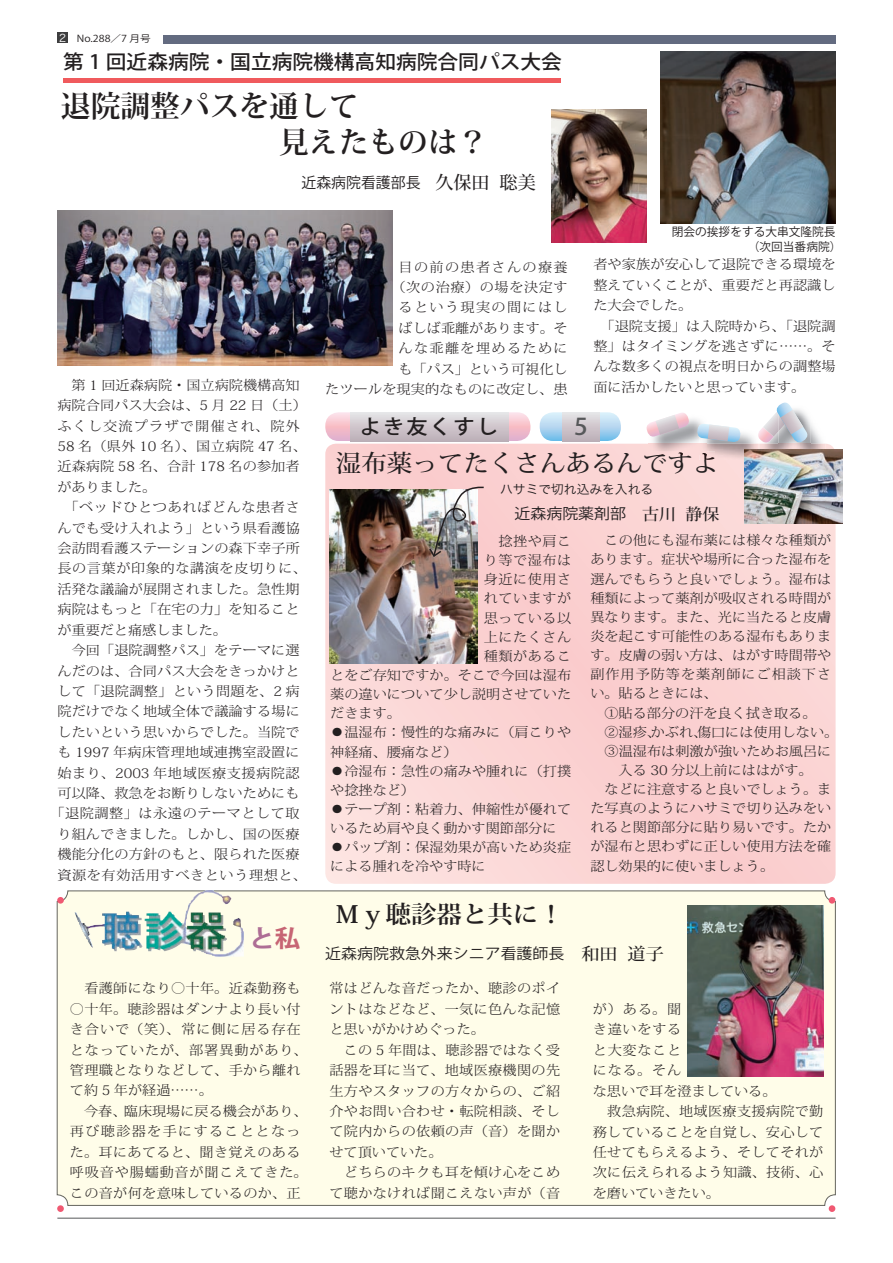
<style>
.page{position:relative;width:893px;height:1263px;background:#fff}
.page>*{position:absolute;margin:0;border:0;box-sizing:border-box;transform-origin:0 0}
.t1{font:700 29.7px/36.2px "Koz Min Pro";color:#231f20}
.t2{font:500 24px "Koz Min Pro";color:#231f20;scale:1.06 1}
.t3{font:700 24px "Koz Min Std";color:#231f20;scale:1.06 1}
.t4{font:700 24px "Koz Go Std";color:#ae6e95;scale:1.06 1}
.t5{font:500 22.95px "Koz Go Pro";color:#57585a;scale:1.06 1}
.t6{font:500 19.95px "Koz Go Pro";letter-spacing:.1em;color:#231f20;scale:1.06 1}
.t7{font:500 19.65px "Koz Go Pro";color:#231f20;scale:1.05 1}
.t8{font:15px "Koz Go Std";color:#231f20;scale:1.06 1}
.t9{font:14.85px "Koz Go Pro";color:#231f20}
.t10{font:300 13.35px/20.4px "Koz Min Pro";letter-spacing:.01em;color:#231f20;scale:1.06 1}
.t11{font:300 13.35px/20.4px "Koz Min Pro";letter-spacing:.04em;color:#231f20;text-align:right;scale:1.06 1}
.t12{font:300 13.35px "Koz Min Pro";letter-spacing:.045em;color:#231f20;scale:1.06 1}
.t13{font:300 13.35px "Koz Min Pro";letter-spacing:.03em;color:#231f20;scale:1.06 1}
.t14{font:300 13.35px "Koz Min Pro";letter-spacing:.08em;color:#231f20;scale:1.06 1}
.t15{font:12.75px "Hira Kaku Pro W3";color:#231f20}
.t16{font:11.7px/14.9px "Koz Go Pro";color:#231f20}
.t17{font:9.6px "Koz Go Std";color:#231f20;scale:1.11 1}
.s1{font-family:"Hira Kaku Pro W3";font-size:10.65px;color:#fff}
.s2{font-family:"Koz Min Pro";font-weight:500;font-size:18px}
.s3{color:#c76574}
.s4{font-family:"Koz Min Pro";font-weight:500;font-size:16.05px}
.s5{font-family:"Hira Maru Pro N W4";font-weight:400}
.s6{font-family:"Koz Min Pro";font-weight:500;font-size:16.95px}
</style>
<div class="page">
<div style="left:163px;top:35px;width:673px;height:8px;background:#636b80"></div>
<div style="left:57px;top:33px;width:11px;height:10px;background:#3e3e3f"></div>
<hr style="left:57px;top:1218px;width:778px;height:1px;background:#57585a">
<svg style="left:325px;top:444px;width:511px;height:440px;background:#fad3d3"></svg>
<svg style="left:325px;top:412px;width:205px;height:29px"></svg>
<svg style="left:540px;top:412px;width:81px;height:29px"></svg>
<svg style="left:350px;top:412px;width:159px;height:29px;background:#d0c8ce"></svg>
<svg style="left:563px;top:412px;width:36px;height:29px"></svg>
<img style="left:760px;top:444px;width:65px;height:5px">
<img style="left:648px;top:419px;width:56px;height:25px">
<img style="left:648px;top:444px;width:49px;height:10px">
<svg style="left:646px;top:413px;width:44px;height:25px"></svg>
<img style="left:715px;top:433px;width:43px;height:27px">
<img style="left:699px;top:454px;width:16px;height:6px">
<svg style="left:697px;top:424px;width:44px;height:30px"></svg>
<img style="left:809px;top:420px;width:16px;height:24px">
<img style="left:778px;top:444px;width:32px;height:5px">
<svg style="left:758px;top:403px;width:51px;height:41px"></svg>
<img style="left:330px;top:490px;width:147px;height:173px">
<img style="left:661px;top:51px;width:175px;height:173px">
<img style="left:57px;top:211px;width:335px;height:155px">
<div style="left:57px;top:891px;width:778px;height:314px;background:#fffde9;border-radius:11px"></div>
<div style="left:829px;top:897px;width:6px;height:7px;background:#f05972;border-radius:50%"></div>
<div style="left:57px;top:897px;width:7px;height:7px;background:#f05972;border-radius:50%"></div>
<div style="left:829px;top:1205px;width:6px;height:7px;background:#f05972;border-radius:50%"></div>
<div style="left:57px;top:1205px;width:7px;height:7px;background:#f05972;border-radius:50%"></div>
<img style="left:75px;top:890px;width:169px;height:66px">
<img style="left:688px;top:905px;width:136px;height:172px">
<hr style="left:63px;top:78px;width:498px;height:4px;background:#f05a5d">
<img style="left:551px;top:110px;width:95px;height:132px">
<img style="left:428px;top:484px;width:57px;height:74px">
<img style="left:744px;top:449px;width:98px;height:74px">
<p class="t17" style="left:59px;top:32px;width:84px"><span class="s1">2</span> No.288／7 月号</p>
<h3 class="t7" style="left:63px;top:49px;width:477px">第 1 回近森病院・国立病院機構高知病院合同パス大会</h3>
<h1 class="t1" style="left:279px;top:87px;width:210px;text-indent:-218px">退院調整パスを通して<br>見えたものは？</h1>
<p class="t9" style="left:302px;top:173px;width:236px">近森病院看護部長　<span class="s2">久保田 聡美</span></p>
<p class="t16" style="left:748px;top:225px;width:95px;text-indent:-76px">閉会の挨拶をする大串文隆院長（次回当番病院）</p>
<p class="t10" style="left:57px;top:374px;width:230px">　第 1 回近森病院・国立病院機構高知</p>
<p class="t10" style="left:57px;top:395px;width:237px">病院合同パス大会は、5 月 22 日（土）</p>
<p class="t14" style="left:57px;top:416px;width:230px">ふくし交流プラザで開催され、院外</p>
<p class="t13" style="left:57px;top:437px;width:237px">58 名（県外 10 名）、国立病院 47 名、</p>
<p class="t10" style="left:57px;top:456px;width:230px">近森病院 58 名、合計 178 名の参加者</p>
<p class="t10" style="left:57px;top:476px;width:95px">がありました。</p>
<p class="t12" style="left:57px;top:498px;width:230px">　「ベッドひとつあればどんな患者さ</p>
<p class="t10" style="left:57px;top:517px;width:230px">んでも受け入れよう」という県看護協</p>
<p class="t10" style="left:57px;top:537px;width:230px">会訪問看護ステーションの森下幸子所</p>
<p class="t12" style="left:57px;top:559px;width:237px">長の言葉が印象的な講演を皮切りに、</p>
<p class="t10" style="left:57px;top:578px;width:230px">活発な議論が展開されました。急性期</p>
<p class="t10" style="left:57px;top:599px;width:230px">病院はもっと「在宅の力」を知ること</p>
<p class="t10" style="left:57px;top:619px;width:162px">が重要だと痛感しました。</p>
<p class="t10" style="left:57px;top:640px;width:230px">　今回「退院調整パス」をテーマに選</p>
<p class="t10" style="left:57px;top:660px;width:230px">んだのは、合同パス大会をきっかけと</p>
<p class="t10" style="left:57px;top:680px;width:230px">して「退院調整」という問題を、2 病</p>
<p class="t10" style="left:57px;top:701px;width:230px">院だけでなく地域全体で議論する場に</p>
<p class="t10" style="left:57px;top:721px;width:230px">したいという思いからでした。当院で</p>
<p class="t10" style="left:57px;top:742px;width:230px">も 1997 年病床管理地域連携室設置に</p>
<p class="t11" style="left:57px;top:762px;width:230px">始まり、2003 年地域医療支援病院認</p>
<p class="t10" style="left:57px;top:782px;width:230px">可以降、救急をお断りしないためにも</p>
<p class="t11" style="left:50px;top:803px;width:237px">「退院調整」は永遠のテーマとして取</p>
<p class="t10" style="left:57px;top:823px;width:230px">り組んできました。しかし、国の医療</p>
<p class="t10" style="left:57px;top:844px;width:230px">機能分化の方針のもと、限られた医療</p>
<p class="t12" style="left:57px;top:865px;width:237px">資源を有効活用すべきという理想と、</p>
<h2 class="t4" style="left:249px;top:922px;width:50px">と<span class="s3">私</span></h2>
<p class="t10" style="left:70px;top:978px;width:219px">　看護師になり○十年。近森勤務も</p>
<p class="t10" style="left:70px;top:998px;width:226px">○十年。聴診器はダンナより長い付き合いで（笑）、常に側に居る存在となっていたが、部署異動があり、管理職となりなどして、手から離れて約 5 年が経過……。<br>　今春、臨床現場に戻る機会があり、再び聴診器を手にすることとなった。耳にあてると、聞き覚えのある呼吸音や腸蠕動音が聞こえてきた。この音が何を意味しているのか、正</p>
<p class="t11" style="left:325px;top:256px;width:230px">目の前の患者さんの療養<br>（次の治療）の場を決定す<br>るという現実の間にはし<br>ばしば乖離があります。そ<br>んな乖離を埋めるために<br>も「パス」という可視化し<br>たツールを現実的なものに改定し、患</p>
<p class="t10" style="left:593px;top:254px;width:230px">者や家族が安心して退院できる環境を整えていくことが、重要だと再認識した大会でした。<br>　「退院支援」は入院時から、「退院調整」はタイミングを逃さずに……。そんな数多くの視点を明日からの調整場面に活かしたいと思っています。</p>
<h3 class="t6" style="left:360px;top:414px;width:132px">よき友くすし</h3>
<h3 class="t5" style="left:574px;top:412px;width:14px">5</h3>
<h2 class="t2" style="left:336px;top:446px;width:363px">湿布薬ってたくさんあるんですよ</h2>
<p class="t15" style="left:500px;top:478px;width:155px">ハサミで切れ込みを入れる</p>
<p class="t8" style="left:514px;top:504px;width:195px">近森病院薬剤部　<span class="s4">古川 静保</span></p>
<p class="t10" style="left:484px;top:530px;width:84px">　捻挫や肩こ</p>
<p class="t10" style="left:484px;top:550px;width:84px">り等で湿布は</p>
<p class="t10" style="left:484px;top:569px;width:84px">身近に使用さ</p>
<p class="t10" style="left:484px;top:588px;width:84px">れていますが</p>
<p class="t10" style="left:484px;top:607px;width:84px">思っている以</p>
<p class="t10" style="left:484px;top:626px;width:84px">上にたくさん</p>
<p class="t10" style="left:484px;top:645px;width:84px">種類があるこ</p>
<p class="t10" style="left:330px;top:664px;width:229px">とをご存知ですか。そこで今回は湿布</p>
<p class="t10" style="left:330px;top:684px;width:229px">薬の違いについて少し説明させていた</p>
<p class="t10" style="left:330px;top:703px;width:68px">だきます。</p>
<p class="t10" style="left:330px;top:722px;width:229px;line-height:19.2px"><span class="s5">●</span>温湿布：慢性的な痛みに（肩こりや神経痛、腰痛など）</p>
<p class="t10" style="left:330px;top:761px;width:229px;line-height:19.2px"><span class="s5">●</span>冷湿布：急性の痛みや腫れに（打撲や捻挫など）</p>
<p class="t10" style="left:330px;top:799px;width:229px;line-height:19.2px"><span class="s5">●</span>テープ剤：粘着力、伸縮性が優れているため肩や良く動かす関節部分に</p>
<p class="t10" style="left:330px;top:837px;width:229px;line-height:19.2px"><span class="s5">●</span>パップ剤：保湿効果が高いため炎症による腫れを冷やす時に</p>
<p class="t10" style="left:590px;top:530px;width:235px;line-height:19.2px">　この他にも湿布薬には様々な種類があります。症状や場所に合った湿布を選んでもらうと良いでしょう。湿布は種類によって薬剤が吸収される時間が異なります。また、光に当たると皮膚炎を起こす可能性のある湿布もあります。皮膚の弱い方は、はがす時間帯や副作用予防等を薬剤師にご相談下さい。貼るときには、<br>　①貼る部分の汗を良く拭き取る。　②湿疹、かぶれ、傷口には使用しない。　③温湿布は刺激が強いためお風呂に　　入る 30 分以上前にははがす。<br>　などに注意すると良いでしょう。また写真のようにハサミで切り込みをいれると関節部分に貼り易いです。たかが湿布と思わずに正しい使用方法を確認し効果的に使いましょう。</p>
<h2 class="t3" style="left:334px;top:899px;width:218px">Ｍｙ聴診器と共に！</h2>
<p class="t8" style="left:325px;top:944px;width:321px">近森病院救急外来シニア看護師長 <span class="s6">和田 道子</span></p>
<p class="t10" style="left:329px;top:978px;width:219px">常はどんな音だったか、聴診のポイントはなどなど、一気に色んな記憶と思いがかけめぐった。<br>　この 5 年間は、聴診器ではなく受話器を耳に当て、地域医療機関の先生方やスタッフの方々からの、ご紹介やお問い合わせ・転院相談、そして院内からの依頼の声（音）を聞かせて頂いていた。<br>　どちらのキクも耳を傾け心をこめて聴かなければ聞こえない声が（音</p>
<p class="t10" style="left:593px;top:998px;width:219px">が）ある。聞<br>き違いをする<br>と大変なこと<br>になる。そん<br>な思いで耳を澄ましている。<br>　救急病院、地域医療支援病院で勤務していることを自覚し、安心して任せてもらえるよう、そしてそれが次に伝えられるよう知識、技術、心を磨いていきたい。</p>
</div>
